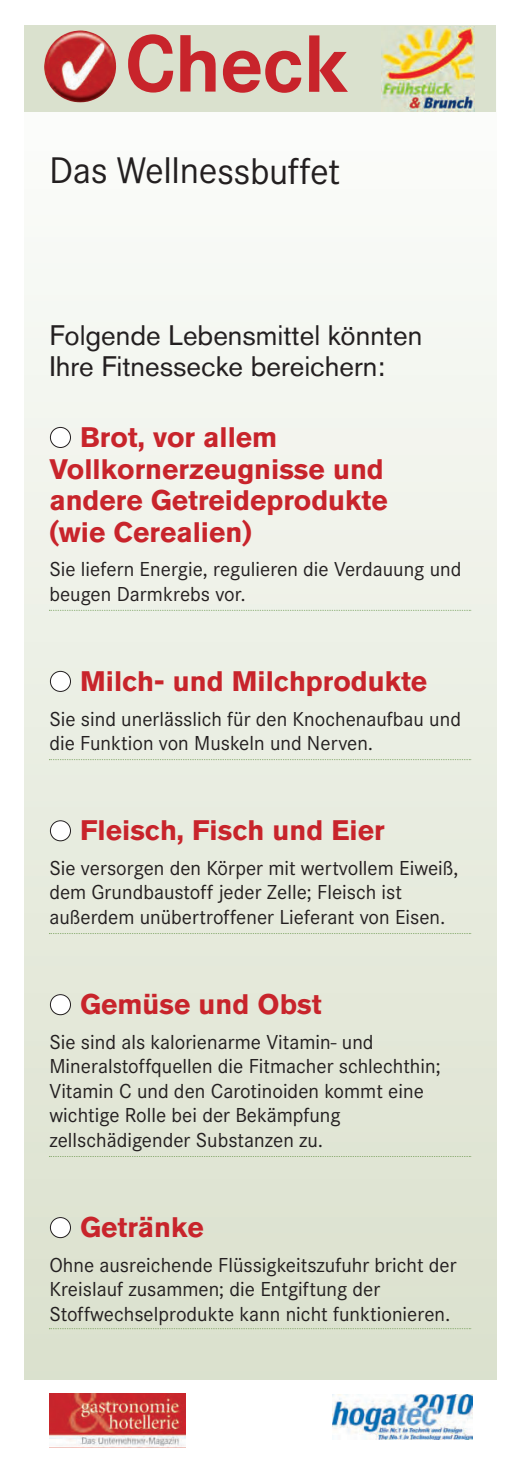
<style>
.page{position:relative;width:521px;height:1474px;background:#fff}
.page>*{position:absolute;margin:0;border:0;box-sizing:border-box;transform-origin:0 0}
.t1{font:700 84px "Corporate S";letter-spacing:-.015em;color:#c8242b}
.t2{font:38.5px "Corporate S";letter-spacing:-.01em;color:#231f20}
.t3{font:700 28px/31.5px "Akzidenz Grotesk BQ";color:#c8242b}
.t4{font:28px/31.5px "Akzidenz Grotesk BQ";color:#231f20}
.t5{font:21px/24.5px "Corporate S";color:#231f20}
.s1{color:#fff}
</style>
<div class="page">
<div style="left:25px;top:25px;width:471px;height:1354px;background:linear-gradient(to bottom,#fdfefd,#dae0cc)"></div>
<div style="left:25px;top:25px;width:471px;height:87px;background:#dae1ce"></div>
<img style="left:382px;top:26px;width:93px;height:86px">
<img style="left:44px;top:31px;width:72px;height:71px">
<svg style="left:49px;top:610px;width:422px;height:1px"></svg>
<svg style="left:49px;top:759px;width:422px;height:1px"></svg>
<svg style="left:49px;top:933px;width:422px;height:1px"></svg>
<svg style="left:49px;top:1156px;width:422px;height:1px"></svg>
<svg style="left:49px;top:1328px;width:422px;height:1px"></svg>
<img style="left:49px;top:1393px;width:137px;height:54px">
<img style="left:332px;top:1394px;width:140px;height:45px">
<h1 class="t1" style="left:125px;top:34px;width:225px">Check</h1>
<h2 class="t2" style="left:49px;top:157px;width:293px">Das Wellnessbuffet</h2>
<h3 class="t4" style="left:49px;top:322px;width:374px">Folgende Lebensmittel könnten<br>Ihre Fitnessecke bereichern:</h3>
<h3 class="t3" style="left:49px;top:424px;width:340px"><span class="s1">●</span> Brot, vor allem<br>Vollkornerzeugnisse und andere Getreideprodukte (wie Cerealien)</h3>
<p class="t5" style="left:49px;top:559px;width:413px">Sie liefern Energie, regulieren die Verdauung und beugen Darmkrebs vor.</p>
<h3 class="t3" style="left:49px;top:667px;width:379px"><span class="s1">●</span> Milch- und Milchprodukte</h3>
<p class="t5" style="left:49px;top:708px;width:413px">Sie sind unerlässlich für den Knochenaufbau und die Funktion von Muskeln und Nerven.</p>
<h3 class="t3" style="left:49px;top:817px;width:337px"><span class="s1">●</span> Fleisch, Fisch und Eier</h3>
<p class="t5" style="left:49px;top:857px;width:411px">Sie versorgen den Körper mit wertvollem Eiweiß, dem Grundbaustoff jeder Zelle; Fleisch ist außerdem unübertroffener Lieferant von Eisen.</p>
<h3 class="t3" style="left:49px;top:991px;width:274px"><span class="s1">●</span> Gemüse und Obst</h3>
<p class="t5" style="left:49px;top:1031px;width:393px">Sie sind als kalorienarme Vitamin- und Mineralstoffquellen die Fitmacher schlechthin; Vitamin C und den Carotinoiden kommt eine wichtige Rolle bei der Bekämpfung zellschädigender Substanzen zu.</p>
<h3 class="t3" style="left:49px;top:1213px;width:156px"><span class="s1">●</span> Getränke</h3>
<p class="t5" style="left:49px;top:1254px;width:409px">Ohne ausreichende Flüssigkeitszufuhr bricht der<br>Kreislauf zusammen; die Entgiftung der<br>Stoffwechselprodukte kann nicht funktionieren.</p>
</div>
